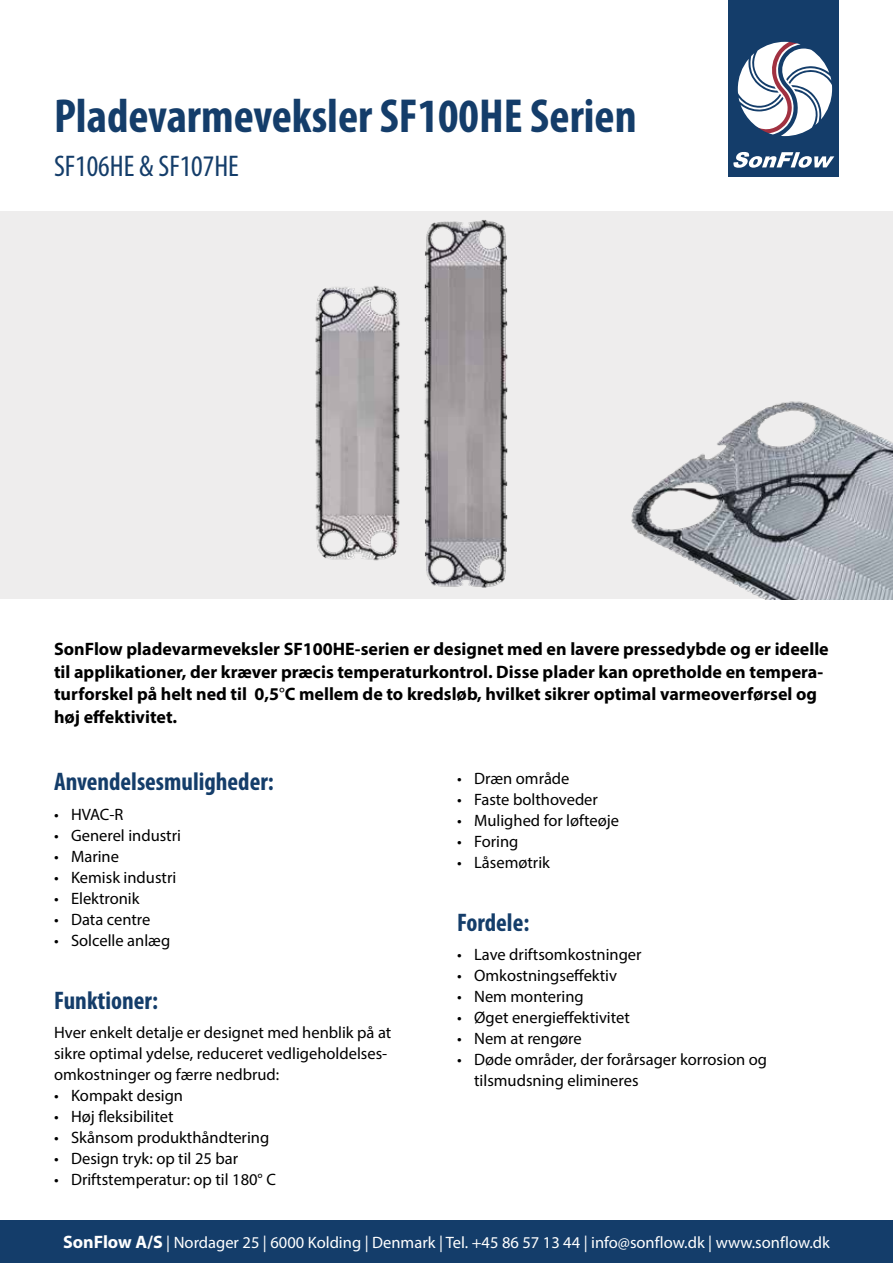
<style>
.page{position:relative;width:893px;height:1263px;background:#fff}
.page>*{position:absolute;margin:0;border:0;box-sizing:border-box;transform-origin:0 0}
.t1{font:700 condensed 48px "Myriad Pro";color:#143d6a}
.t2{font:condensed 30px "Myriad Pro";color:#143d6a}
.t3{font:700 condensed 25.5px "Myriad Pro";color:#143d6a}
.t4{font:700 18px/22.5px "Myriad Pro";color:#000}
.t5{font:16.5px/21px "Myriad Pro";color:#000}
.t6{font:16.5px "Myriad Pro";color:#fff}
.s1{font-weight:400}
.s2{font-weight:700;font-size:18px}
</style>
<div class="page">
<div style="left:729px;top:0;width:110px;height:176px;background:#143d6a"></div>
<svg style="left:733px;top:152px;width:101px;height:16px"></svg>
<svg style="left:737px;top:41px;width:96px;height:96px"></svg>
<div style="left:0;top:1220px;width:893px;height:43px;background:#143d6a"></div>
<div style="left:0;top:211px;width:893px;height:388px;background:#eeeded"></div>
<img style="left:631px;top:401px;width:262px;height:199px">
<img style="left:423px;top:220px;width:85px;height:368px">
<img style="left:315px;top:285px;width:85px;height:276px">
<h1 class="t1" style="left:54px;top:86px;width:584px">Pladevarmeveksler SF100HE Serien</h1>
<h2 class="t2" style="left:54px;top:148px;width:186px">SF106HE &amp; SF107HE</h2>
<p class="t4" style="left:54px;top:637px;width:776px">SonFlow pladevarmeveksler SF100HE-serien er designet med en lavere pressedybde og er ideelle til applikationer, der kræver præcis temperaturkontrol. Disse plader kan opretholde en tempera&shy;turforskel på helt ned til 0,5<span class="s1">°</span>C mellem de to kredsløb, hvilket sikrer optimal varmeoverførsel og høj effektivitet.</p>
<h3 class="t3" style="left:54px;top:766px;width:221px">Anvendelsesmuligheder:</h3>
<p class="t5" style="left:54px;top:803px;width:71px">• HVAC-R</p>
<p class="t5" style="left:54px;top:824px;width:129px">• Generel industri</p>
<p class="t5" style="left:54px;top:845px;width:67px">• Marine</p>
<p class="t5" style="left:54px;top:866px;width:124px">• Kemisk industri</p>
<p class="t5" style="left:54px;top:887px;width:87px">• Elektronik</p>
<p class="t5" style="left:54px;top:908px;width:98px">• Data centre</p>
<p class="t5" style="left:54px;top:929px;width:118px">• Solcelle anlæg</p>
<h3 class="t3" style="left:54px;top:984px;width:106px">Funktioner:</h3>
<p class="t5" style="left:54px;top:1022px;width:339px">Hver enkelt detalje er designet med henblik på at sikre optimal ydelse, reduceret vedligeholdelses&shy;omkostninger og færre nedbrud:</p>
<p class="t5" style="left:54px;top:1085px;width:131px">• Kompakt design</p>
<p class="t5" style="left:54px;top:1106px;width:121px">• Høj fleksibilitet</p>
<p class="t5" style="left:54px;top:1127px;width:217px">• Skånsom produkthåndtering</p>
<p class="t5" style="left:54px;top:1148px;width:186px">• Design tryk: op til 25 bar</p>
<p class="t5" style="left:54px;top:1169px;width:223px">• Driftstemperatur: op til 180° C</p>
<p class="t5" style="left:457px;top:767px;width:114px">• Dræn område</p>
<p class="t5" style="left:457px;top:788px;width:142px">• Faste bolthoveder</p>
<p class="t5" style="left:457px;top:809px;width:164px">• Mulighed for løfteøje</p>
<p class="t5" style="left:457px;top:830px;width:63px">• Foring</p>
<p class="t5" style="left:457px;top:851px;width:94px">• Låsemøtrik</p>
<h3 class="t3" style="left:457px;top:906px;width:74px">Fordele:</h3>
<p class="t5" style="left:457px;top:944px;width:186px">• Lave driftsomkostninger</p>
<p class="t5" style="left:457px;top:965px;width:161px">• Omkostningseffektiv</p>
<p class="t5" style="left:457px;top:986px;width:128px">• Nem montering</p>
<p class="t5" style="left:457px;top:1007px;width:174px">• Øget energieffektivitet</p>
<p class="t5" style="left:457px;top:1028px;width:126px">• Nem at rengøre</p>
<p class="t5" style="left:474px;top:1049px;width:294px;text-indent:-17px">• Døde områder, der forårsager korrosion og tilsmudsning elimineres</p>
<p class="t6" style="left:63px;top:1233px;width:768px"><span class="s2">SonFlow A/S</span> | Nordager 25 | 6000 Kolding | Denmark | Tel. +45 86 57 13 44 | info@sonflow.dk | www.sonflow.dk</p>
</div>
